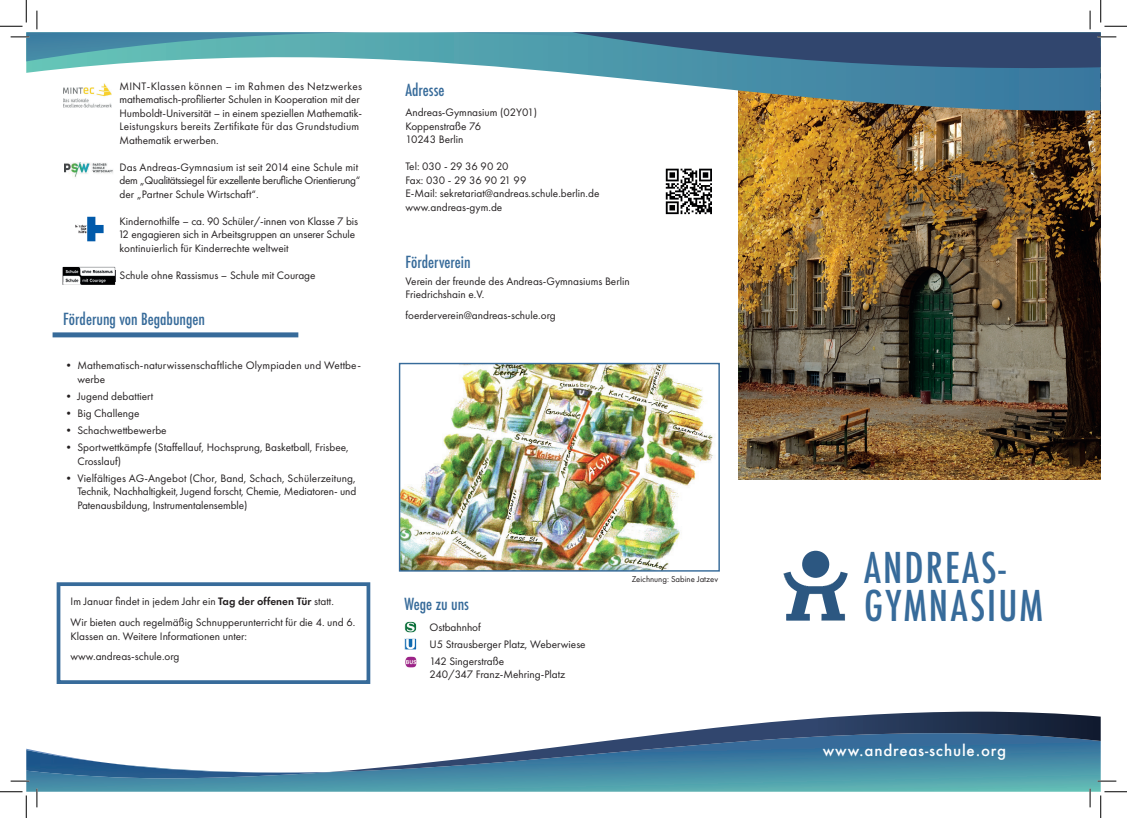
<style>
.page{position:relative;width:1127px;height:818px;background:#fff}
.page>*{position:absolute;margin:0;border:0;box-sizing:border-box;transform-origin:0 0}
.t1{font:500 condensed 41.25px/37.5px "Futura";letter-spacing:.05em;color:#376b9a}
.t2{font:500 condensed 16.25px "Futura";color:#376b9a}
.t3{font:500 15px "Futura";letter-spacing:.05em;color:#fff}
.t4{font:11.25px/13.5px "Futura PT";color:#231f20}
.t5{font:8.75px "Futura PT";color:#231f20}
.s1{font-weight:600}
</style>
<div class="page">
<img style="left:738px;top:112px;width:362px;height:368px">
<svg style="left:26px;top:748px;width:1074px;height:44px;background:#55a0ae"></svg>
<svg style="left:329px;top:712px;width:771px;height:60px"></svg>
<svg style="left:26px;top:749px;width:286px;height:1px"></svg>
<img style="left:26px;top:750px;width:307px;height:28px">
<svg style="left:783px;top:551px;width:64px;height:70px"></svg>
<img style="left:401px;top:365px;width:312px;height:205px">
<div style="left:399px;top:363px;width:320px;height:209px;border:1px solid #376b9a"></div>
<img style="left:665px;top:168px;width:47px;height:47px">
<svg style="left:406px;top:658px;width:9px;height:8px"></svg>
<div style="left:404px;top:656px;width:13px;height:12px;border:1px solid #fff"></div>
<div style="left:404px;top:621px;width:13px;height:12px;border:1px solid #fff"></div>
<svg style="left:404px;top:621px;width:12px;height:27px"></svg>
<div style="left:404px;top:638px;width:13px;height:12px;border:1px solid #fff"></div>
<div style="left:53px;top:332px;width:245px;height:5px;background:#376b9a"></div>
<img style="left:64px;top:162px;width:49px;height:15px">
<svg style="left:75px;top:217px;width:29px;height:24px"></svg>
<img style="left:62px;top:267px;width:53px;height:18px">
<img style="left:63px;top:271px;width:52px;height:10px">
<div style="left:57px;top:582px;width:313px;height:102px;background:#fff;border:4px solid #376b9a"></div>
<svg style="left:26px;top:70px;width:1074px;height:42px"></svg>
<svg style="left:11px;top:780px;width:18px;height:2px"></svg>
<svg style="left:1097px;top:780px;width:18px;height:2px"></svg>
<svg style="left:36px;top:788px;width:2px;height:19px"></svg>
<svg style="left:1088px;top:788px;width:2px;height:19px"></svg>
<svg style="left:0;top:791px;width:27px;height:27px"></svg>
<svg style="left:0;top:0;width:1126px;height:70px"></svg>
<svg style="left:1100px;top:791px;width:26px;height:27px"></svg>
<p class="t4" style="left:119px;top:79px;width:244px">MINT-Klassen können – im Rahmen des Netzwerkes mathematisch-profilierter Schulen in Kooperation mit der Humboldt-Universität – in einem speziellen Mathematik-Leistungskurs bereits Zertifikate für das Grundstudium Mathematik erwerben.</p>
<p class="t4" style="left:119px;top:160px;width:242px">Das Andreas-Gymnasium ist seit 2014 eine Schule mit dem „Qualitätssiegel für exzellente berufliche Orientierung“ der „Partner Schule Wirtschaft“.</p>
<p class="t4" style="left:118px;top:214px;width:241px">Kindernothilfe – ca. 90 Schüler/-innen von Klasse 7 bis<br>12 engagieren sich in Arbeitsgruppen an unserer Schule kontinuierlich für Kinderrechte weltweit</p>
<p class="t4" style="left:119px;top:268px;width:197px">Schule ohne Rassismus – Schule mit Courage</p>
<h2 class="t2" style="left:63px;top:309px;width:143px">Förderung von Begabungen</h2>
<p class="t4" style="left:77px;top:359px;width:285px;text-indent:-14px">• Mathematisch-naturwissenschaftliche Olympiaden und Wettbe&shy;werbe</p>
<p class="t4" style="left:63px;top:389px;width:91px">• Jugend debattiert</p>
<p class="t4" style="left:63px;top:406px;width:78px">• Big Challenge</p>
<p class="t4" style="left:63px;top:423px;width:105px">• Schachwettbewerbe</p>
<p class="t4" style="left:77px;top:440px;width:273px;text-indent:-14px">• Sportwettkämpfe (Staffellauf, Hochsprung, Basketball, Frisbee,<br>Crosslauf)</p>
<p class="t4" style="left:77px;top:471px;width:280px;text-align:justify;text-indent:-14px">• Vielfältiges AG-Angebot (Chor, Band, Schach, Schülerzeitung, Technik, Nachhaltigkeit, Jugend forscht, Chemie, Mediatoren- und Patenausbildung, Instrumentalensemble)</p>
<p class="t4" style="left:71px;top:591px;width:286px;line-height:20.6px">Im Januar findet in jedem Jahr ein <span class="s1">Tag der offenen Tür</span> statt.<br>Wir bieten auch regelmäßig Schnupperunterricht für die 4. und 6.</p>
<p class="t4" style="left:71px;top:625px;width:178px;line-height:20.6px">Klassen an. Weitere Informationen unter: www.andreas-schule.org</p>
<h2 class="t2" style="left:405px;top:79px;width:41px">Adresse</h2>
<p class="t4" style="left:405px;top:106px;width:133px">Andreas-Gymnasium (02Y01)<br>Koppenstraße 76<br>10243 Berlin</p>
<p class="t4" style="left:405px;top:160px;width:195px">Tel: 030 - 29 36 90 20<br>Fax: 030 - 29 36 90 21 99<br>E-Mail: sekretariat@andreas.schule.berlin.de www.andreas-gym.de</p>
<h2 class="t2" style="left:405px;top:251px;width:67px">Förderverein</h2>
<p class="t4" style="left:405px;top:274px;width:226px">Verein der freunde des Andreas-Gymnasiums Berlin<br>Friedrichshain e.V.</p>
<p class="t4" style="left:405px;top:308px;width:152px">foerderverein@andreas-schule.org</p>
<h2 class="t2" style="left:404px;top:593px;width:66px">Wege zu uns</h2>
<p class="t4" style="left:429px;top:618px;width:158px;line-height:17px">Ostbahnhof<br>U5 Strausberger Platz, Weberwiese<br>142 Singerstraße</p>
<p class="t4" style="left:429px;top:667px;width:137px">240/347 Franz-Mehring-Platz</p>
<p class="t5" style="left:631px;top:574px;width:88px">Zeichnung: Sabine Jatzev</p>
<h1 class="t1" style="left:864px;top:549px;width:180px">ANDREAS-<br>GYMNASIUM</h1>
<h3 class="t3" style="left:822px;top:740px;width:185px">www.andreas-schule.org</h3>
</div>
